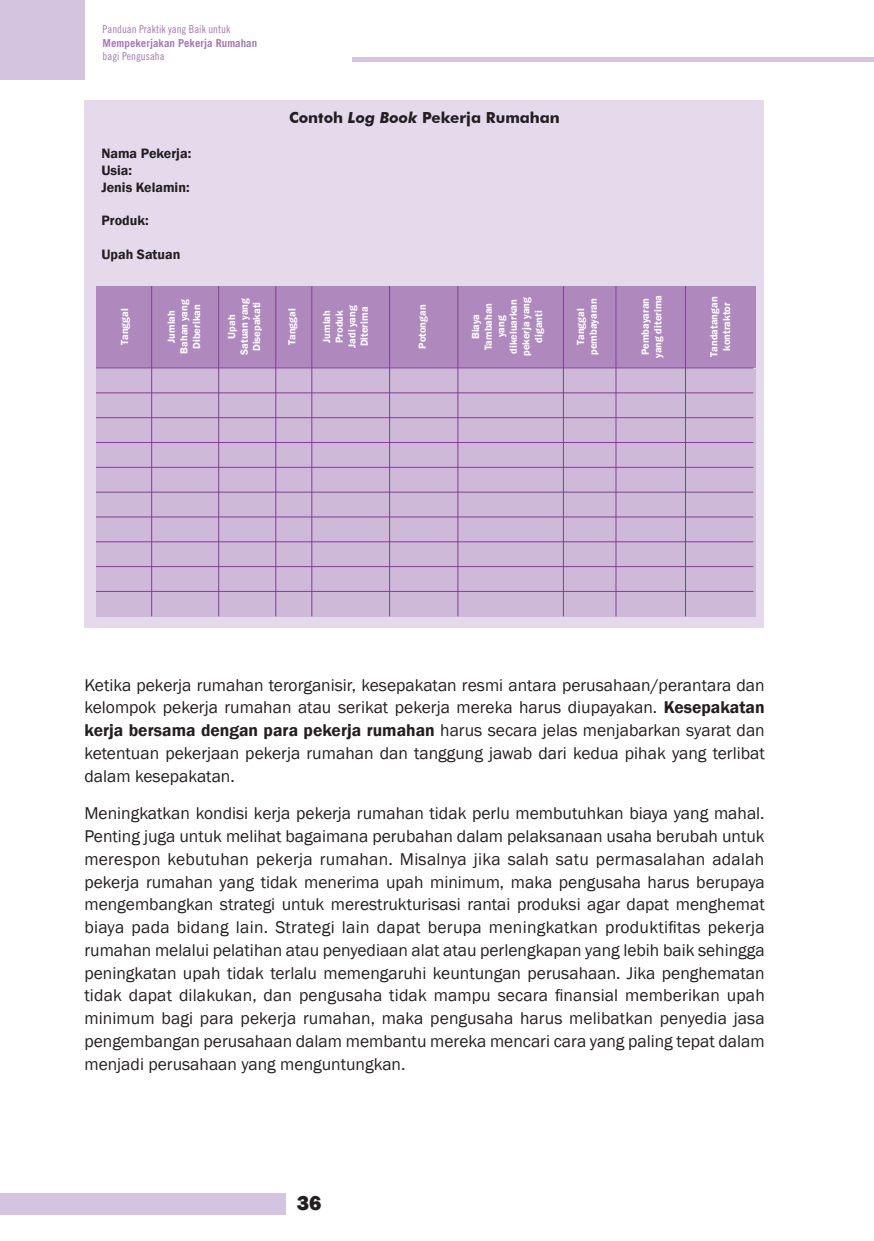
<style>
.page{position:relative;width:874px;height:1241px;background:#fff}
.page>*{position:absolute;margin:0;border:0;box-sizing:border-box;transform-origin:0 0}
.t1{font:800 21px "Franklin Gothic";color:#231f20}
.t2{font:17.5px/22.8px "Franklin Gothic";color:#231f20;text-align:justify}
.Subhead_3{font:700 15.22px "Futura BT";color:#231f20}
.Body_text{font:600 14px "Franklin Gothic";color:#231f20}
.t3{font:10.85px "Trade Gothic Cond Eighteen";color:#a578b4}
.t4{font:700 10.85px "Trade Gothic";color:#a578b4}
.Body_text-2{font:600 10.5px/12.6px "Franklin Gothic";color:#fff;text-align:center}
.s1{font-style:italic}
.s2{font-weight:600}
</style>
<div class="page">
<div style="left:0;top:1193px;width:285px;height:21px;background:#d5c4df"></div>
<hr style="left:352px;top:57px;width:521px;height:4px;background:#d5c4df">
<div style="left:0;top:0;width:84px;height:79px;background:#d5c4df"></div>
<div style="left:84px;top:100px;width:679px;height:528px;background:#e5daeb"></div>
<div style="left:96px;top:286px;width:658px;height:81px;background:#af88be"></div>
<div style="left:96px;top:369px;width:658px;height:247px;background:#ceb9d9"></div>
<hr style="left:96px;top:367px;width:657px;height:1px;background:#853d97">
<hr style="left:96px;top:392px;width:657px;height:1px;background:#853d97">
<hr style="left:96px;top:417px;width:657px;height:1px;background:#853d97">
<hr style="left:96px;top:442px;width:657px;height:1px;background:#853d97">
<hr style="left:96px;top:467px;width:657px;height:1px;background:#853d97">
<hr style="left:96px;top:492px;width:657px;height:1px;background:#853d97">
<hr style="left:96px;top:516px;width:657px;height:1px;background:#853d97">
<hr style="left:96px;top:541px;width:657px;height:1px;background:#853d97">
<hr style="left:96px;top:566px;width:657px;height:1px;background:#853d97">
<hr style="left:96px;top:591px;width:657px;height:1px;background:#853d97">
<hr style="left:151px;top:286px;width:1px;height:330px;background:#853d97">
<hr style="left:218px;top:286px;width:1px;height:330px;background:#853d97">
<hr style="left:275px;top:286px;width:1px;height:330px;background:#853d97">
<hr style="left:311px;top:286px;width:1px;height:330px;background:#853d97">
<hr style="left:389px;top:286px;width:1px;height:330px;background:#853d97">
<hr style="left:457px;top:286px;width:1px;height:330px;background:#853d97">
<hr style="left:563px;top:286px;width:1px;height:330px;background:#853d97">
<hr style="left:615px;top:286px;width:1px;height:330px;background:#853d97">
<hr style="left:684px;top:286px;width:1px;height:330px;background:#853d97">
<p class="t3" style="left:103px;top:23px;width:129px">Panduan Praktik yang Baik untuk</p>
<p class="t4" style="left:103px;top:36px;width:156px">Mempekerjakan Pekerja Rumahan</p>
<p class="t3" style="left:103px;top:49px;width:63px">bagi Pengusaha</p>
<p class="Body_text" style="left:101px;top:144px;width:91px">Nama Pekerja:</p>
<p class="Body_text" style="left:101px;top:161px;width:32px">Usia:</p>
<p class="Body_text" style="left:101px;top:178px;width:90px">Jenis Kelamin:</p>
<p class="Body_text" style="left:101px;top:212px;width:49px">Produk:</p>
<p class="Body_text" style="left:101px;top:245px;width:80px">Upah Satuan</p>
<p class="Subhead_3" style="left:289px;top:108px;width:272px">Contoh <span class="s1">Log Book</span> Pekerja Rumahan</p>
<p class="Body_text-2" style="left:118px;top:344px;width:38px;rotate:-90deg">Tanggal</p>
<p class="Body_text-2" style="left:165px;top:353px;width:56px;rotate:-90deg">Jumlah<br>Bahan yang<br>Diberikan</p>
<p class="Body_text-2" style="left:225px;top:355px;width:58px;rotate:-90deg">Upah<br>Satuan yang<br>Disepakati</p>
<p class="Body_text-2" style="left:285px;top:344px;width:38px;rotate:-90deg">Tanggal</p>
<p class="Body_text-2" style="left:320px;top:348px;width:44px;rotate:-90deg">Jumlah<br>Produk<br>Jadi yang<br>Diterima</p>
<p class="Body_text-2" style="left:416px;top:348px;width:46px;rotate:-90deg">Potongan</p>
<p class="Body_text-2" style="left:469px;top:356px;width:61px;rotate:-90deg">Biaya<br>Tambahan yang dikeluarkan pekerja yang diganti</p>
<p class="Body_text-2" style="left:574px;top:355px;width:58px;rotate:-90deg">Tanggal pembayaran</p>
<p class="Body_text-2" style="left:639px;top:358px;width:64px;text-align:left;rotate:-90deg">Pembayaran yang diterima</p>
<p class="Body_text-2" style="left:707px;top:356px;width:61px;rotate:-90deg">Tandatangan kontraktor</p>
<p class="t2" style="left:84px;top:673px;width:681px">Ketika pekerja rumahan terorganisir, kesepakatan resmi antara perusahaan/perantara dan kelompok pekerja rumahan atau serikat pekerja mereka harus diupayakan. <span class="s2">Kesepakatan kerja bersama dengan para pekerja rumahan</span> harus secara jelas menjabarkan syarat dan ketentuan pekerjaan pekerja rumahan dan tanggung jawab dari kedua pihak yang terlibat dalam kesepakatan.</p>
<p class="t2" style="left:84px;top:802px;width:681px">Meningkatkan kondisi kerja pekerja rumahan tidak perlu membutuhkan biaya yang mahal.<br>Penting juga untuk melihat bagaimana perubahan dalam pelaksanaan usaha berubah untuk merespon kebutuhan pekerja rumahan. Misalnya jika salah satu permasalahan adalah pekerja rumahan yang tidak menerima upah minimum, maka pengusaha harus berupaya mengembangkan strategi untuk merestrukturisasi rantai produksi agar dapat menghemat biaya pada bidang lain. Strategi lain dapat berupa meningkatkan produktifitas pekerja rumahan melalui pelatihan atau penyediaan alat atau perlengkapan yang lebih baik sehingga peningkatan upah tidak terlalu memengaruhi keuntungan perusahaan. Jika penghematan tidak dapat dilakukan, dan pengusaha tidak mampu secara finansial memberikan upah minimum bagi para pekerja rumahan, maka pengusaha harus melibatkan penyedia jasa pengembangan perusahaan dalam membantu mereka mencari cara yang paling tepat dalam menjadi perusahaan yang menguntungkan.</p>
<p class="t1" style="left:297px;top:1189px;width:26px">36</p>
</div>
